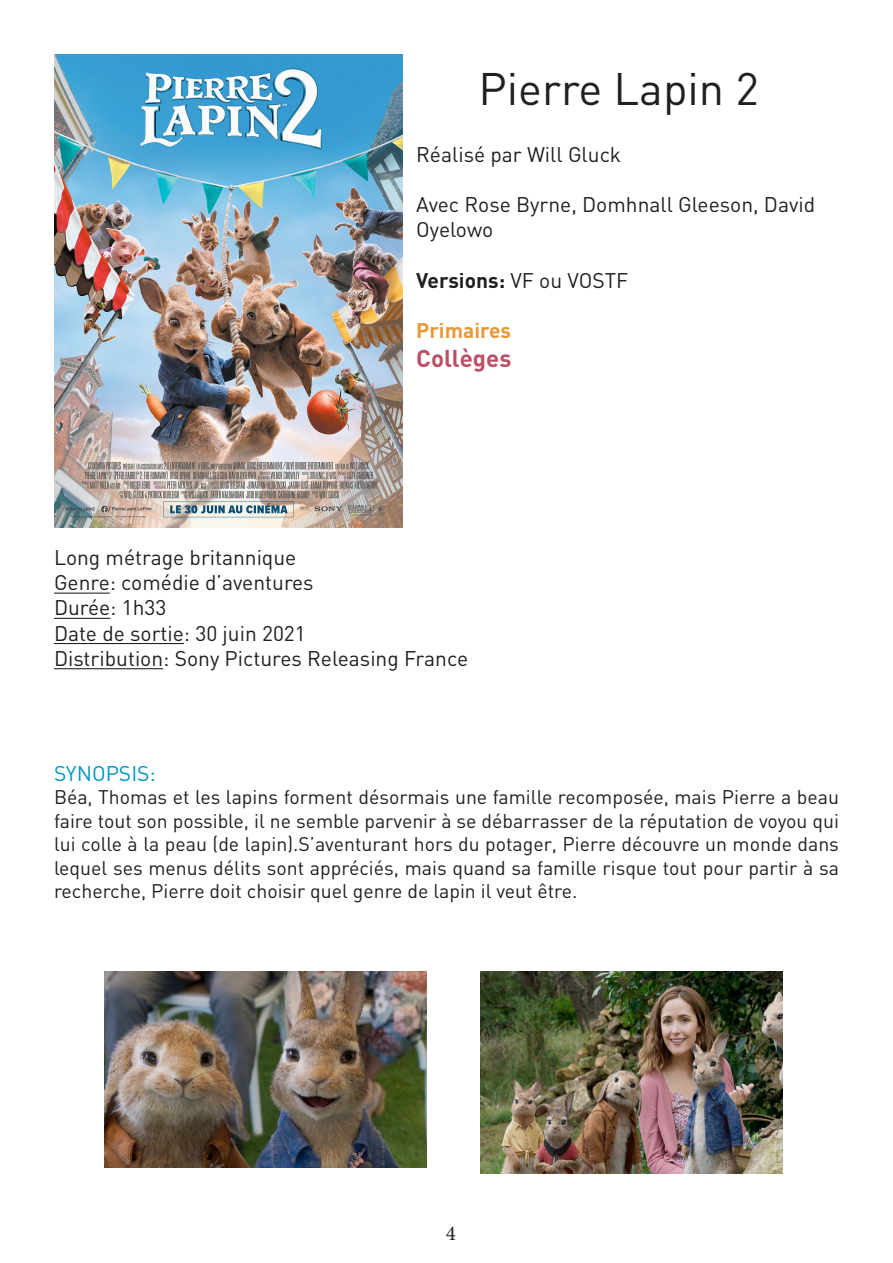
<style>
.page{position:relative;width:893px;height:1263px;background:#fff}
.page>*{position:absolute;margin:0;border:0;box-sizing:border-box;transform-origin:0 0}
.t1{font:45px "DIN";color:#231f20}
.t2{font:700 24px "DIN";color:#bb5166}
.t3{font:21px/25.2px "DIN";color:#231f20}
.t4{font:700 21px "DIN";color:#231f20}
.t5{font:700 21px "DIN";color:#e99838}
.t6{font:21px "DIN";color:#0097c2}
.t7{font:21px "Minion Pro";color:#231f20}
.t8{font:19.5px/23.4px "DIN";color:#231f20;text-align:justify}
.s1{font-weight:400}
</style>
<div class="page">
<hr style="left:54px;top:593px;width:56px;height:1px;background:#231f20">
<hr style="left:54px;top:618px;width:56px;height:1px;background:#231f20">
<hr style="left:54px;top:643px;width:130px;height:1px;background:#231f20">
<hr style="left:54px;top:668px;width:109px;height:1px;background:#231f20">
<img style="left:104px;top:972px;width:322px;height:195px">
<img style="left:480px;top:972px;width:302px;height:202px">
<img style="left:54px;top:54px;width:349px;height:473px">
<p class="t1" style="left:478px;top:60px;width:282px">Pierre Lapin 2</p>
<p class="t3" style="left:416px;top:141px;width:207px">Réalisé par Will Gluck</p>
<p class="t3" style="left:416px;top:191px;width:401px">Avec Rose Byrne, Domhnall Gleeson, David<br>Oyelowo</p>
<p class="t4" style="left:416px;top:266px;width:214px">Versions: <span class="s1">VF ou VOSTF</span></p>
<p class="t5" style="left:416px;top:317px;width:96px">Primaires</p>
<p class="t2" style="left:416px;top:342px;width:97px">Collèges</p>
<p class="t3" style="left:54px;top:544px;width:244px">Long métrage britannique</p>
<p class="t3" style="left:54px;top:570px;width:261px">Genre: comédie d’aventures</p>
<p class="t3" style="left:54px;top:595px;width:114px">Durée: 1h33</p>
<p class="t3" style="left:54px;top:620px;width:253px">Date de sortie: 30 juin 2021</p>
<p class="t3" style="left:54px;top:645px;width:416px">Distribution: Sony Pictures Releasing France</p>
<p class="t6" style="left:54px;top:760px;width:103px">SYNOPSIS:</p>
<p class="t8" style="left:54px;top:785px;width:786px">Béa, Thomas et les lapins forment désormais une famille recomposée, mais Pierre a beau faire tout son possible, il ne semble parvenir à se débarrasser de la réputation de voyou qui lui colle à la peau (de lapin).S’aventurant hors du potager, Pierre découvre un monde dans lequel ses menus délits sont appréciés, mais quand sa famille risque tout pour partir à sa recherche, Pierre doit choisir quel genre de lapin il veut être.</p>
<p class="t7" style="left:446px;top:1219px;width:12px">4</p>
</div>
